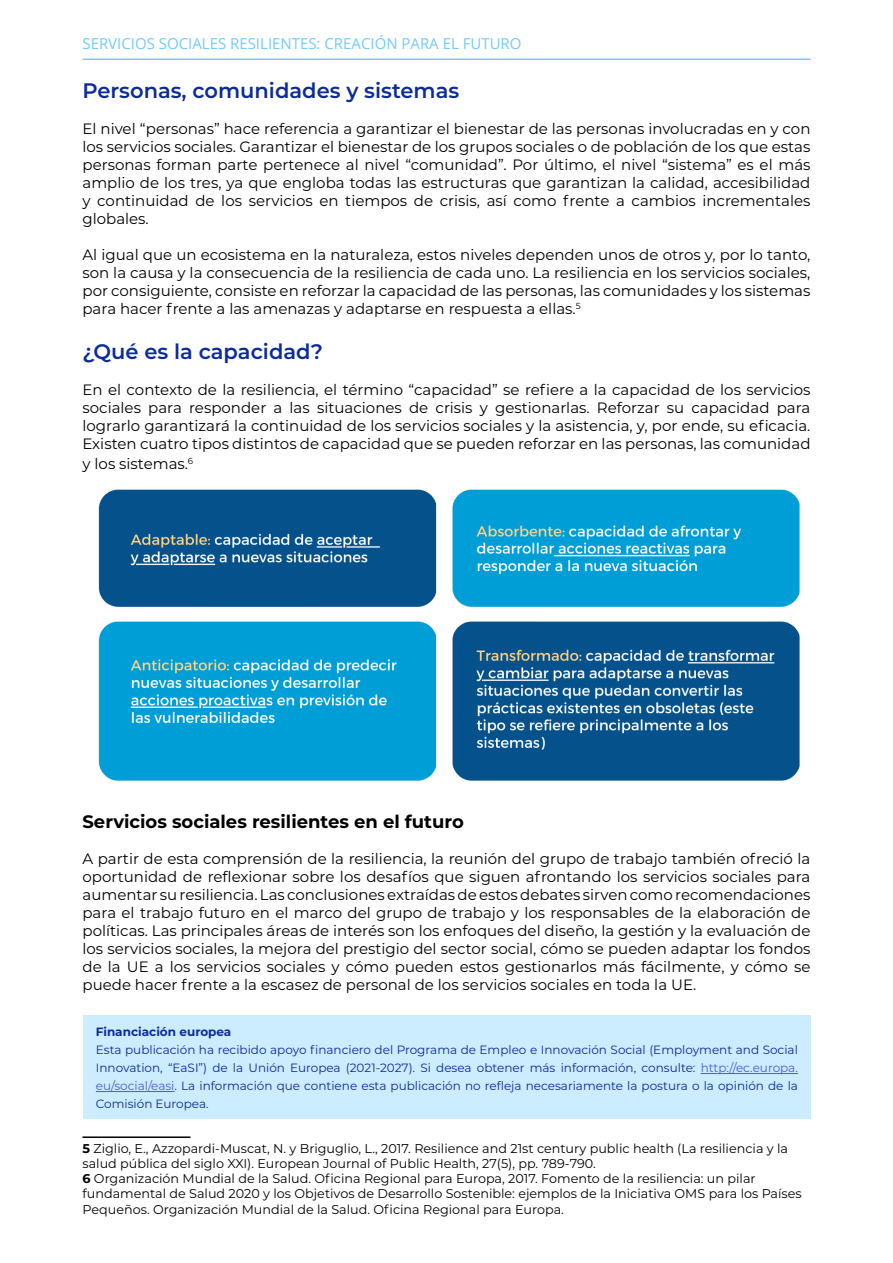
<style>
.page{position:relative;width:893px;height:1263px;background:#fff}
.page>*{position:absolute;margin:0;border:0;box-sizing:border-box;transform-origin:0 0}
.t1{font:600 21px "Montserrat";color:#0d2b99}
.t2{font:700 18px "Montserrat";color:#000}
.t3{font:15px/18px "Montserrat";color:#000;text-align:justify}
.t4{font:15px "Open Sans";color:#72caff}
.t5{font:12.75px/15.3px "Montserrat";color:#000}
.t6{font:12px/18px "Montserrat";color:#0d2b99;text-align:justify}
.t7{font:700 12px "Montserrat";color:#0d2b99}
.s1{color:#4f5cd6}
.s2{font-weight:700}
</style>
<div class="page">
<hr style="left:82px;top:59px;width:728px;height:1px;background:#72caff">
<hr style="left:82px;top:1136px;width:108px;height:2px;background:#000">
<div style="left:83px;top:1015px;width:727px;height:103px;background:#ccecff"></div>
<hr style="left:701px;top:1073px;width:97px;height:1px;background:#4f5cd6">
<hr style="left:96px;top:1091px;width:79px;height:1px;background:#4f5cd6">
<img style="left:98px;top:489px;width:702px;height:292px">
<p class="t4" style="left:82px;top:33px;width:441px">SERVICIOS SOCIALES RESILIENTES: CREACIÓN PARA EL FUTURO</p>
<p class="t1" style="left:82px;top:75px;width:378px">Personas, comunidades y sistemas</p>
<p class="t3" style="left:82px;top:119px;width:729px">El nivel “personas” hace referencia a garantizar el bienestar de las personas involucradas en y con los servicios sociales. Garantizar el bienestar de los grupos sociales o de población de los que estas personas forman parte pertenece al nivel “comunidad”. Por último, el nivel “sistema” es el más amplio de los tres, ya que engloba todas las estructuras que garantizan la calidad, accesibilidad y continuidad de los servicios en tiempos de crisis, así como frente a cambios incrementales globales.</p>
<p class="t3" style="left:82px;top:245px;width:729px">Al igual que un ecosistema en la naturaleza, estos niveles dependen unos de otros y, por lo tanto, son la causa y la consecuencia de la resiliencia de cada uno. La resiliencia en los servicios sociales, por consiguiente, consiste en reforzar la capacidad de las personas, las comunidades y los sistemas para hacer frente a las amenazas y adaptarse en respuesta a ellas.<sup>5</sup></p>
<p class="t1" style="left:82px;top:336px;width:242px">¿Qué es la capacidad?</p>
<p class="t3" style="left:82px;top:380px;width:729px">En el contexto de la resiliencia, el término “capacidad” se refiere a la capacidad de los servicios sociales para responder a las situaciones de crisis y gestionarlas. Reforzar su capacidad para lograrlo garantizará la continuidad de los servicios sociales y la asistencia, y, por ende, su eficacia.<br>Existen cuatro tipos distintos de capacidad que se pueden reforzar en las personas, las comunidad</p>
<p class="t3" style="left:82px;top:454px;width:112px">y los sistemas.<sup>6</sup></p>
<p class="t2" style="left:82px;top:809px;width:383px">Servicios sociales resilientes en el futuro</p>
<p class="t3" style="left:82px;top:849px;width:729px">A partir de esta comprensión de la resiliencia, la reunión del grupo de trabajo también ofreció la oportunidad de reflexionar sobre los desafíos que siguen afrontando los servicios sociales para aumentar su resiliencia. Las conclusiones extraídas de estos debates sirven como recomendaciones para el trabajo futuro en el marco del grupo de trabajo y los responsables de la elaboración de políticas. Las principales áreas de interés son los enfoques del diseño, la gestión y la evaluación de los servicios sociales, la mejora del prestigio del sector social, cómo se pueden adaptar los fondos de la UE a los servicios sociales y cómo pueden estos gestionarlos más fácilmente, y cómo se puede hacer frente a la escasez de personal de los servicios sociales en toda la UE.</p>
<p class="t7" style="left:96px;top:1023px;width:137px">Financiación europea</p>
<p class="t6" style="left:96px;top:1041px;width:704px">Esta publicación ha recibido apoyo financiero del Programa de Empleo e Innovación Social (Employment and Social Innovation, “EaSI”) de la Unión Europea (2021-2027). Si desea obtener más información, consulte: <span class="s1">http://ec.europa. eu/social/easi</span>. La información que contiene esta publicación no refleja necesariamente la postura o la opinión de la Comisión Europea.</p>
<p class="t5" style="left:82px;top:1140px;width:707px"><span class="s2">5</span> Ziglio, E., Azzopardi-Muscat, N. y Briguglio, L., 2017. Resilience and 21st century public health (La resiliencia y la salud pública del siglo XXI). European Journal of Public Health, 27(5), pp. 789-790.</p>
<p class="t5" style="left:82px;top:1170px;width:721px"><span class="s2">6</span> Organización Mundial de la Salud. Oficina Regional para Europa, 2017. Fomento de la resiliencia: un pilar fundamental de Salud 2020 y los Objetivos de Desarrollo Sostenible: ejemplos de la Iniciativa OMS para los Países<br>Pequeños. Organización Mundial de la Salud. Oficina Regional para Europa.</p>
</div>
